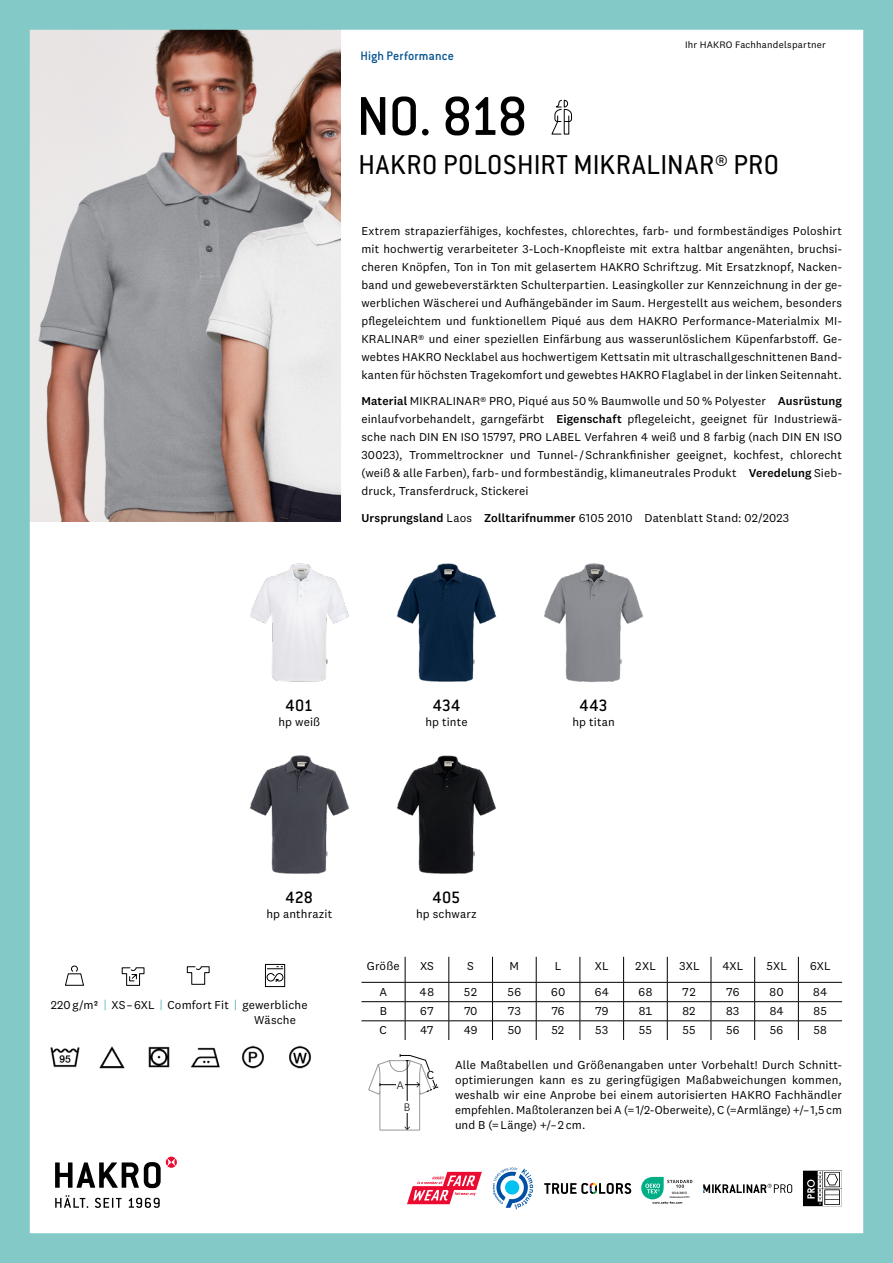
<style>
.page{position:relative;width:893px;height:1263px;background:#fff}
.page>*{position:absolute;margin:0;border:0;box-sizing:border-box;transform-origin:0 0}
.t1{font:500 60px "Conduit ITC Pro";color:#000}
.t2{font:30px "Conduit ITC Pro";letter-spacing:.025em;color:#000}
.t3{font:500 18px "Conduit ITC Pro";color:#000}
.t4{font:500 13.5px "Conduit ITC Pro";letter-spacing:.01em;color:#00518f}
.t5{font:300 12.75px "National";color:#000}
.t6{font:12px "National 2";color:#000}
.t7{font:11.85px/18px "National 2";letter-spacing:.01em;color:#000;text-align:justify}
.t8{font:9.75px "National 2";letter-spacing:.02em;color:#000}
.t9{font:700 3.45px "Foco";color:#222}
.t10{font:700 2.7px "Foco";color:#222}
.s1{font-weight:500}
</style>
<div class="page">
<svg style="left:55px;top:1195px;width:33px;height:13px"></svg>
<svg style="left:95px;top:1198px;width:27px;height:10px"></svg>
<svg style="left:129px;top:1198px;width:31px;height:10px"></svg>
<svg style="left:55px;top:1157px;width:122px;height:31px"></svg>
<svg style="left:368px;top:1054px;width:71px;height:77px"></svg>
<img style="left:31px;top:31px;width:309px;height:491px">
<img style="left:50px;top:1045px;width:261px;height:24px">
<svg style="left:551px;top:99px;width:21px;height:36px"></svg>
<svg style="left:703px;top:1184px;width:89px;height:9px"></svg>
<svg style="left:803px;top:1171px;width:39px;height:35px"></svg>
<img style="left:250px;top:563px;width:99px;height:119px">
<img style="left:396px;top:755px;width:101px;height:119px">
<img style="left:396px;top:563px;width:101px;height:119px">
<img style="left:543px;top:563px;width:100px;height:119px">
<img style="left:249px;top:755px;width:101px;height:119px">
<div style="left:0;top:0;width:893px;height:1263px;border:30px solid #83c9c8"></div>
<svg style="left:65px;top:965px;width:19px;height:21px"></svg>
<svg style="left:121px;top:967px;width:24px;height:19px"></svg>
<svg style="left:186px;top:966px;width:24px;height:19px"></svg>
<svg style="left:265px;top:963px;width:20px;height:24px"></svg>
<hr style="left:361px;top:982px;width:44px;height:1px;background:#000">
<hr style="left:405px;top:982px;width:44px;height:1px;background:#000">
<hr style="left:449px;top:982px;width:43px;height:1px;background:#000">
<hr style="left:492px;top:982px;width:44px;height:1px;background:#000">
<hr style="left:536px;top:982px;width:44px;height:1px;background:#000">
<hr style="left:580px;top:982px;width:44px;height:1px;background:#000">
<hr style="left:624px;top:982px;width:43px;height:1px;background:#000">
<hr style="left:667px;top:982px;width:44px;height:1px;background:#000">
<hr style="left:711px;top:982px;width:44px;height:1px;background:#000">
<hr style="left:755px;top:982px;width:43px;height:1px;background:#000">
<hr style="left:798px;top:982px;width:44px;height:1px;background:#000">
<hr style="left:405px;top:1001px;width:44px;height:1px;background:#000">
<hr style="left:449px;top:1001px;width:43px;height:1px;background:#000">
<hr style="left:493px;top:1001px;width:43px;height:1px;background:#000">
<hr style="left:536px;top:1001px;width:44px;height:1px;background:#000">
<hr style="left:580px;top:1001px;width:43px;height:1px;background:#000">
<hr style="left:624px;top:1001px;width:43px;height:1px;background:#000">
<hr style="left:667px;top:1001px;width:44px;height:1px;background:#000">
<hr style="left:711px;top:1001px;width:43px;height:1px;background:#000">
<hr style="left:755px;top:1001px;width:43px;height:1px;background:#000">
<hr style="left:799px;top:1001px;width:43px;height:1px;background:#000">
<hr style="left:405px;top:1020px;width:44px;height:1px;background:#000">
<hr style="left:449px;top:1020px;width:43px;height:1px;background:#000">
<hr style="left:493px;top:1020px;width:43px;height:1px;background:#000">
<hr style="left:536px;top:1020px;width:44px;height:1px;background:#000">
<hr style="left:580px;top:1020px;width:43px;height:1px;background:#000">
<hr style="left:624px;top:1020px;width:43px;height:1px;background:#000">
<hr style="left:667px;top:1020px;width:44px;height:1px;background:#000">
<hr style="left:711px;top:1020px;width:43px;height:1px;background:#000">
<hr style="left:755px;top:1020px;width:43px;height:1px;background:#000">
<hr style="left:799px;top:1020px;width:43px;height:1px;background:#000">
<hr style="left:361px;top:1001px;width:44px;height:1px;background:#000">
<hr style="left:361px;top:1020px;width:44px;height:1px;background:#000">
<svg style="left:667px;top:957px;width:1px;height:83px"></svg>
<svg style="left:623px;top:957px;width:1px;height:83px"></svg>
<svg style="left:711px;top:957px;width:1px;height:83px"></svg>
<svg style="left:754px;top:957px;width:1px;height:83px"></svg>
<svg style="left:798px;top:957px;width:1px;height:83px"></svg>
<svg style="left:580px;top:957px;width:1px;height:83px"></svg>
<svg style="left:492px;top:957px;width:1px;height:83px"></svg>
<svg style="left:536px;top:957px;width:1px;height:83px"></svg>
<svg style="left:449px;top:957px;width:1px;height:83px"></svg>
<svg style="left:405px;top:957px;width:1px;height:83px"></svg>
<svg style="left:544px;top:1183px;width:87px;height:11px"></svg>
<svg style="left:407px;top:1172px;width:75px;height:32px"></svg>
<svg style="left:493px;top:1167px;width:40px;height:42px"></svg>
<svg style="left:641px;top:1177px;width:51px;height:27px"></svg>
<p class="t4" style="left:361px;top:48px;width:95px">High Performance</p>
<p class="t8" style="left:685px;top:39px;width:142px">Ihr HAKRO Fachhandelspartner</p>
<h1 class="t1" style="left:356px;top:82px;width:173px">NO. 818</h1>
<h2 class="t2" style="left:358px;top:148px;width:422px">HAKRO POLOSHIRT MIKRALINAR® PRO</h2>
<p class="t7" style="left:361px;top:222px;width:482px">Extrem strapazierfähiges, kochfestes, chlorechtes, farb- und formbeständiges Poloshirt mit hochwertig verarbeiteter 3-Loch-Knopfleiste mit extra haltbar angenähten, bruchsi&shy;cheren Knöpfen, Ton in Ton mit gelasertem HAKRO Schriftzug. Mit Ersatzknopf, Nacken&shy;band und gewebeverstärkten Schulterpartien. Leasingkoller zur Kennzeichnung in der ge&shy;werblichen Wäscherei und Aufhängebänder im Saum. Hergestellt aus weichem, besonders pflegeleichtem und funktionellem Piqué aus dem HAKRO Performance-Materialmix MI-KRALINAR® und einer speziellen Einfärbung aus wasserunlöslichem Küpenfarbstoff. Ge&shy;webtes HAKRO Necklabel aus hochwertigem Kettsatin mit ultraschallgeschnittenen Band&shy;kanten für höchsten Tragekomfort und gewebtes HAKRO Flaglabel in der linken Seitennaht.</p>
<p class="t7" style="left:361px;top:392px;width:482px"><span class="s1">Material</span> MIKRALINAR® PRO, Piqué aus 50 % Baumwolle und 50 % Polyester <span class="s1">Ausrüstung </span>einlaufvorbehandelt, garngefärbt <span class="s1">Eigenschaft</span> pflegeleicht, geeignet für Industriewä&shy;sche nach DIN EN ISO 15797, PRO LABEL Verfahren 4 weiß und 8 farbig (nach DIN EN ISO 30023), Trommeltrockner und Tunnel-/Schrankfinisher geeignet, kochfest, chlorecht (weiß &amp; alle Farben), farb- und formbeständig, klimaneutrales Produkt <span class="s1">Veredelung</span> Sieb&shy;druck, Transferdruck, Stickerei</p>
<p class="t7" style="left:361px;top:509px;width:429px"><span class="s1">Ursprungsland</span> Laos <span class="s1">Zolltarifnummer</span> 6105 2010 Datenblatt Stand: 02/2023</p>
<h3 class="t3" style="left:286px;top:695px;width:29px">401</h3>
<p class="t7" style="left:278px;top:712px;width:43px">hp weiß</p>
<h3 class="t3" style="left:433px;top:695px;width:29px">434</h3>
<p class="t7" style="left:425px;top:712px;width:44px">hp tinte</p>
<h3 class="t3" style="left:580px;top:695px;width:30px">443</h3>
<p class="t7" style="left:572px;top:712px;width:44px">hp titan</p>
<h3 class="t3" style="left:286px;top:887px;width:29px">428</h3>
<p class="t7" style="left:266px;top:904px;width:67px">hp anthrazit</p>
<p class="t7" style="left:51px;top:995px;width:180px">220 g/m² XS–6XL Comfort Fit</p>
<p class="t7" style="left:243px;top:997px;width:67px;line-height:15px;text-align:center">gewerbliche<br>Wäsche</p>
<h3 class="t3" style="left:433px;top:887px;width:29px">405</h3>
<p class="t7" style="left:416px;top:904px;width:62px">hp schwarz</p>
<p class="t7" style="left:367px;top:957px;width:35px">Größe</p>
<p class="t7" style="left:420px;top:957px;width:15px">XS</p>
<p class="t7" style="left:467px;top:957px;width:8px">S</p>
<p class="t7" style="left:510px;top:957px;width:11px">M</p>
<p class="t7" style="left:555px;top:957px;width:8px">L</p>
<p class="t7" style="left:595px;top:957px;width:15px">XL</p>
<p class="t7" style="left:635px;top:957px;width:23px">2XL</p>
<p class="t7" style="left:679px;top:957px;width:22px">3XL</p>
<p class="t7" style="left:722px;top:957px;width:22px">4XL</p>
<p class="t7" style="left:766px;top:957px;width:23px">5XL</p>
<p class="t7" style="left:810px;top:957px;width:23px">6XL</p>
<p class="t7" style="left:379px;top:983px;width:9px">A</p>
<p class="t7" style="left:420px;top:983px;width:16px">48</p>
<p class="t7" style="left:464px;top:983px;width:16px">52</p>
<p class="t7" style="left:507px;top:983px;width:16px">56</p>
<p class="t7" style="left:551px;top:983px;width:16px">60</p>
<p class="t7" style="left:594px;top:983px;width:16px">64</p>
<p class="t7" style="left:638px;top:983px;width:16px">68</p>
<p class="t7" style="left:682px;top:983px;width:16px">72</p>
<p class="t7" style="left:726px;top:983px;width:16px">76</p>
<p class="t7" style="left:769px;top:983px;width:16px">80</p>
<p class="t7" style="left:813px;top:983px;width:16px">84</p>
<p class="t7" style="left:380px;top:1002px;width:9px">B</p>
<p class="t7" style="left:420px;top:1002px;width:16px">67</p>
<p class="t7" style="left:464px;top:1002px;width:15px">70</p>
<p class="t7" style="left:507px;top:1002px;width:15px">73</p>
<p class="t7" style="left:551px;top:1002px;width:15px">76</p>
<p class="t7" style="left:595px;top:1002px;width:15px">79</p>
<p class="t7" style="left:638px;top:1002px;width:15px">81</p>
<p class="t7" style="left:682px;top:1002px;width:15px">82</p>
<p class="t7" style="left:726px;top:1002px;width:16px">83</p>
<p class="t7" style="left:769px;top:1002px;width:16px">84</p>
<p class="t7" style="left:813px;top:1002px;width:16px">85</p>
<p class="t7" style="left:380px;top:1021px;width:9px">C</p>
<p class="t7" style="left:420px;top:1021px;width:15px">47</p>
<p class="t7" style="left:464px;top:1021px;width:15px">49</p>
<p class="t7" style="left:507px;top:1021px;width:16px">50</p>
<p class="t7" style="left:551px;top:1021px;width:15px">52</p>
<p class="t7" style="left:595px;top:1021px;width:16px">53</p>
<p class="t7" style="left:638px;top:1021px;width:16px">55</p>
<p class="t7" style="left:682px;top:1021px;width:16px">55</p>
<p class="t7" style="left:726px;top:1021px;width:15px">56</p>
<p class="t7" style="left:769px;top:1021px;width:15px">56</p>
<p class="t7" style="left:813px;top:1021px;width:15px">58</p>
<p class="t5" style="left:397px;top:1077px;width:8px">A</p>
<p class="t5" style="left:404px;top:1099px;width:8px">B</p>
<p class="t6" style="left:427px;top:1068px;width:9px">C</p>
<p class="t7" style="left:455px;top:1058px;width:388px;line-height:15px">Alle Maßtabellen und Größenangaben unter Vorbehalt! Durch Schnitt&shy;optimierungen kann es zu geringfügigen Maßabweichungen kommen, weshalb wir eine Anprobe bei einem autorisierten HAKRO Fachhändler empfehlen. Maßtoleranzen bei A (=1/2-Oberweite), C (=Armlänge) +/–1,5 cm und B (=Länge) +/–2 cm.</p>
<p class="t9" style="left:672px;top:1191px;width:16px">03.0.3613</p>
<p class="t10" style="left:670px;top:1195px;width:21px">Hohenstein HTTI</p>
</div>
